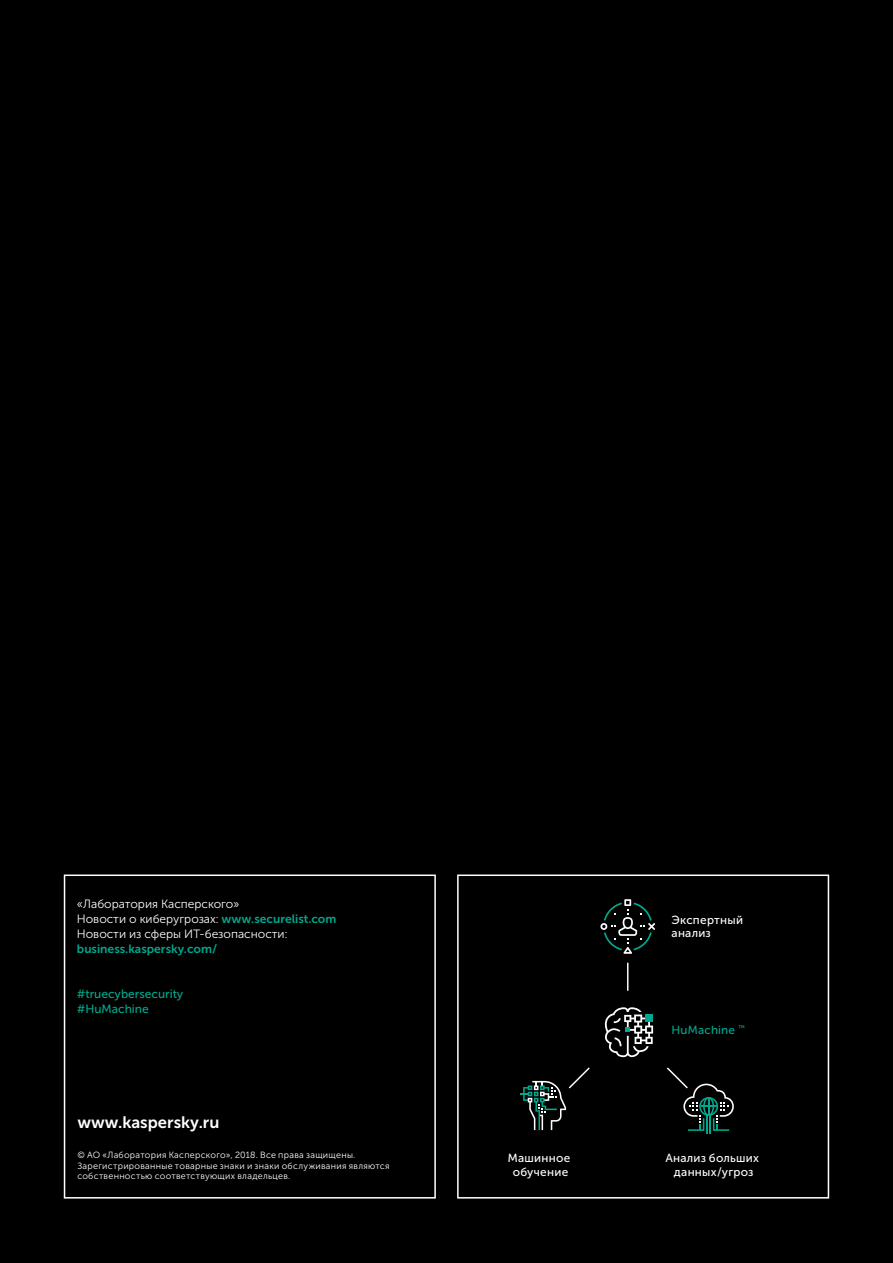
<style>
.page{position:relative;width:893px;height:1263px;background:#000}
.page>*{position:absolute;margin:0;border:0;box-sizing:border-box;transform-origin:0 0}
.t1{font:16.5px "Museo Sans Cyrl 700";color:#fff}
.t2{font:12px/15px "Museo Sans Cyrl 300";color:#fff}
.t3{font:12px/15px "Museo Sans Cyrl 500";color:#00a88e}
.t4{font:12px "Museo Sans Cyrl 700";color:#00a88e}
.t5{font:11.7px/13.2px "Museo Sans Cyrl 500";letter-spacing:.02em;color:#fff;text-align:center}
.t6{font:11.7px "Museo Sans Cyrl 500";letter-spacing:.02em;color:#00a88e}
.t7{font:9px/10.5px "Museo Sans Cyrl 300";letter-spacing:.03em;color:#fff}
.s1{font-family:"Museo Sans Cyrl 700";color:#00a88e}
</style>
<div class="page">
<div style="left:457px;top:874px;width:372px;height:324px;border:2px solid #fff"></div>
<div style="left:64px;top:874px;width:372px;height:324px;border:2px solid #fff"></div>
<svg style="left:604px;top:1007px;width:49px;height:50px"></svg>
<svg style="left:600px;top:899px;width:55px;height:55px"></svg>
<svg style="left:520px;top:1067px;width:70px;height:63px"></svg>
<svg style="left:627px;top:963px;width:1px;height:28px"></svg>
<svg style="left:667px;top:1067px;width:67px;height:67px"></svg>
<h2 class="t2" style="left:77px;top:897px;width:261px">«Лаборатория Касперского»<br>Новости о киберугрозах: <span class="s1">www.securelist.com<br></span>Новости из сферы ИТ-безопасности:</h2>
<h2 class="t4" style="left:77px;top:942px;width:142px">business.kaspersky.com/</h2>
<h2 class="t3" style="left:77px;top:987px;width:108px">#truecybersecurity #HuMachine</h2>
<h1 class="t1" style="left:77px;top:1113px;width:144px">www.kaspersky.ru</h1>
<p class="t7" style="left:77px;top:1150px;width:314px">© АО «Лаборатория Касперского», 2018. Все права защищены.<br>Зарегистрированные товарные знаки и знаки обслуживания являются собственностью соответствующих владельцев.</p>
<p class="t5" style="left:508px;top:1152px;width:64px">Машинное обучение</p>
<p class="t5" style="left:671px;top:913px;width:73px;text-align:left">Экспертный анализ</p>
<p class="t6" style="left:671px;top:1024px;width:75px">HuMachine <sup>™</sup></p>
<p class="t5" style="left:665px;top:1152px;width:95px">Анализ больших данных/угроз</p>
</div>
